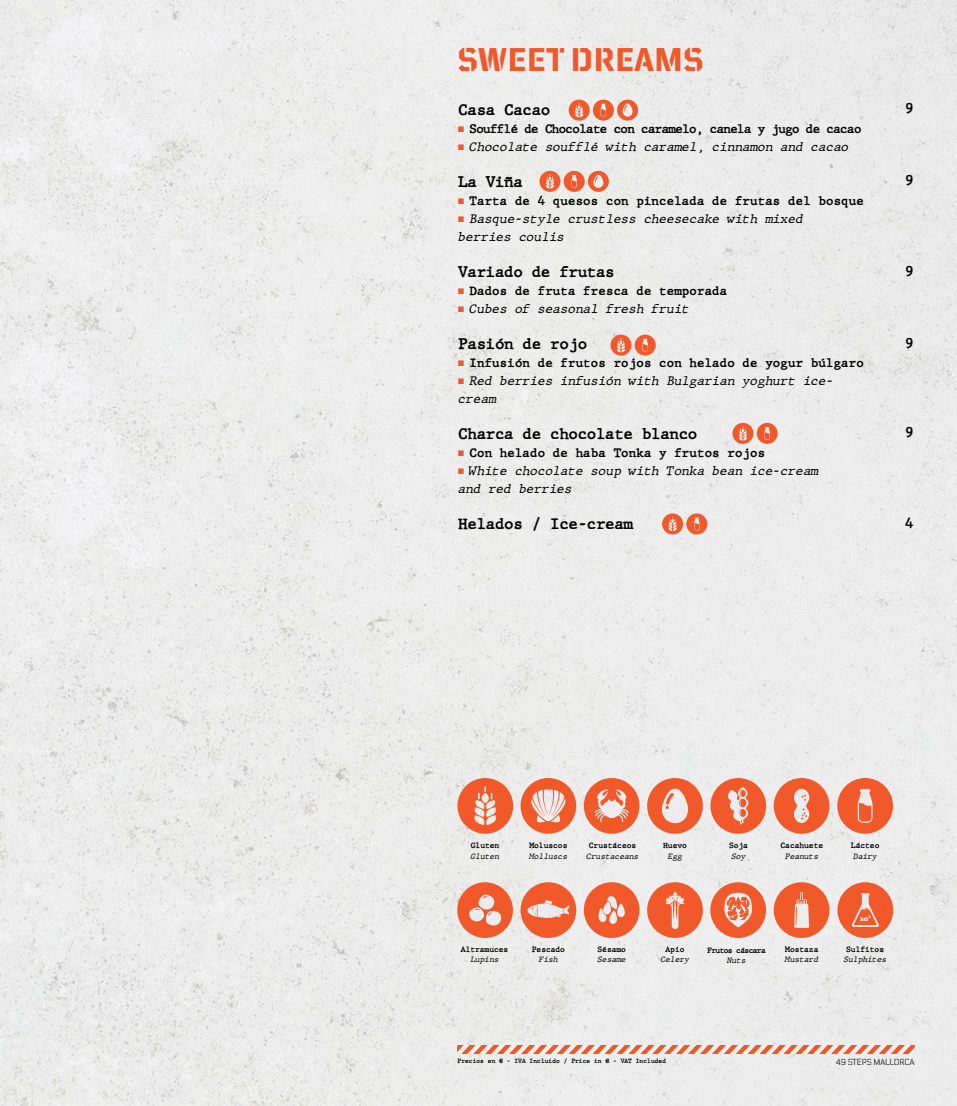
<style>
.page{position:relative;width:957px;height:1106px;background:#ececec}
.page>*{position:absolute;margin:0;border:0;box-sizing:border-box;transform-origin:0 0}
.t1{font:700 33px "TT Mussels Stencil";color:#f1592a}
.t2{font:15px "JMH Typewritermono";letter-spacing:-.12em;color:#000}
.t3{font:13.5px "JMH Typewritermono";color:#000}
.t4{font:italic 12px/18px "JMH Typewritermono";letter-spacing:-.1em;color:#000}
.t5{font:12px "JMH Typewritermono";letter-spacing:-.1em;color:#000}
.t6{font:12px "JMH Typewritermono";letter-spacing:-.16em;color:#000}
.t7{font:9px "TT Mussels Stencil";letter-spacing:-.01em;color:#000}
.t8{font:7.5px "JMH Typewritermono";letter-spacing:-.1em;color:#000}
.t9{font:italic 7.5px "JMH Typewritermono";letter-spacing:-.1em;color:#000}
.t10{font:7.5px "JMH Typewritermono";letter-spacing:-.18em;color:#000}
.t11{font:6px "JMH Typewritermono";letter-spacing:-.1em;color:#000}
.s1{font-family:"Arial";font-weight:900;color:#f1592a}
.s2{font-family:"Arial";font-weight:900;font-style:normal;color:#f1592a}
</style>
<div class="page">
<img style="left:457px;top:1045px;width:457px;height:8px">
<svg style="left:584px;top:778px;width:55px;height:55px;background:#ef8f72"></svg>
<svg style="left:457px;top:778px;width:56px;height:55px;background:#ee8b6c"></svg>
<svg style="left:647px;top:778px;width:56px;height:55px;background:#ef967b"></svg>
<svg style="left:520px;top:778px;width:56px;height:55px;background:#ee9b81"></svg>
<svg style="left:457px;top:882px;width:56px;height:56px;background:#ee9173"></svg>
<svg style="left:710px;top:778px;width:56px;height:55px;background:#ef896a"></svg>
<svg style="left:520px;top:882px;width:56px;height:56px;background:#ee8e70"></svg>
<svg style="left:774px;top:882px;width:55px;height:56px;background:#ef8969"></svg>
<svg style="left:584px;top:882px;width:55px;height:56px;background:#ef8a6a"></svg>
<svg style="left:774px;top:778px;width:55px;height:55px;background:#ef8969"></svg>
<svg style="left:647px;top:882px;width:56px;height:56px;background:#ef8565"></svg>
<svg style="left:837px;top:882px;width:56px;height:56px;background:#ef8565"></svg>
<svg style="left:837px;top:778px;width:56px;height:55px;background:#ef8261"></svg>
<svg style="left:710px;top:882px;width:56px;height:56px;background:#ef8c6d"></svg>
<svg style="left:568px;top:100px;width:70px;height:21px"></svg>
<svg style="left:610px;top:334px;width:46px;height:21px"></svg>
<svg style="left:732px;top:423px;width:45px;height:21px"></svg>
<svg style="left:662px;top:513px;width:45px;height:21px"></svg>
<svg style="left:539px;top:171px;width:70px;height:21px"></svg>
<p class="t1" style="left:457px;top:40px;width:247px">SWEET DREAMS</p>
<p class="t2" style="left:458px;top:101px;width:95px">Casa Cacao</p>
<p class="t6" style="left:458px;top:122px;width:406px"><span class="s1">■</span> Soufflé de Chocolate con caramelo, canela y jugo de cacao</p>
<p class="t4" style="left:458px;top:138px;width:393px"><span class="s2">■</span> Chocolate soufflé with caramel, cinnamon and cacao</p>
<p class="t2" style="left:458px;top:173px;width:68px">La Viña</p>
<p class="t5" style="left:458px;top:194px;width:408px"><span class="s1">■</span> Tarta de 4 quesos con pincelada de frutas del bosque</p>
<p class="t4" style="left:458px;top:210px;width:348px"><span class="s2">■</span> Basque-style crustless cheesecake with mixed</p>
<p class="t4" style="left:458px;top:228px;width:109px">berries coulis</p>
<p class="t2" style="left:458px;top:263px;width:159px">Variado de frutas</p>
<p class="t5" style="left:458px;top:284px;width:272px"><span class="s1">■</span> Dados de fruta fresca de temporada</p>
<p class="t4" style="left:458px;top:300px;width:234px"><span class="s2">■</span> Cubes of seasonal fresh fruit</p>
<p class="t2" style="left:458px;top:335px;width:132px">Pasión de rojo</p>
<p class="t5" style="left:458px;top:356px;width:408px"><span class="s1">■</span> Infusión de frutos rojos con helado de yogur búlgaro</p>
<p class="t4" style="left:458px;top:372px;width:378px"><span class="s2">■</span> Red berries infusión with Bulgarian yoghurt ice&shy;cream</p>
<p class="t2" style="left:458px;top:425px;width:242px">Charca de chocolate blanco</p>
<p class="t5" style="left:458px;top:446px;width:310px"><span class="s1">■</span> Con helado de haba Tonka y frutos rojos</p>
<p class="t4" style="left:458px;top:462px;width:363px"><span class="s2">■</span> White chocolate soup with Tonka bean ice-cream</p>
<p class="t4" style="left:458px;top:480px;width:116px">and red berries</p>
<p class="t2" style="left:458px;top:515px;width:178px">Helados / Ice-cream</p>
<p class="t3" style="left:904px;top:100px;width:11px">9</p>
<p class="t3" style="left:904px;top:172px;width:11px">9</p>
<p class="t3" style="left:904px;top:263px;width:11px">9</p>
<p class="t3" style="left:904px;top:335px;width:11px">9</p>
<p class="t3" style="left:904px;top:424px;width:11px">9</p>
<p class="t3" style="left:904px;top:515px;width:11px">4</p>
<p class="t8" style="left:470px;top:840px;width:31px">Gluten</p>
<p class="t9" style="left:470px;top:851px;width:31px">Gluten</p>
<p class="t8" style="left:529px;top:840px;width:40px">Moluscos</p>
<p class="t9" style="left:529px;top:851px;width:40px">Molluscs</p>
<p class="t8" style="left:588px;top:840px;width:50px">Crustáceos</p>
<p class="t9" style="left:586px;top:851px;width:54px">Crustaceans</p>
<p class="t8" style="left:663px;top:840px;width:26px">Huevo</p>
<p class="t9" style="left:667px;top:851px;width:16px">Egg</p>
<p class="t8" style="left:729px;top:840px;width:21px">Soja</p>
<p class="t9" style="left:731px;top:851px;width:16px">Soy</p>
<p class="t8" style="left:780px;top:840px;width:45px">Cacahuete</p>
<p class="t9" style="left:785px;top:851px;width:35px">Peanuts</p>
<p class="t8" style="left:850px;top:840px;width:31px">Lácteo</p>
<p class="t9" style="left:853px;top:851px;width:26px">Dairy</p>
<p class="t8" style="left:460px;top:944px;width:50px">Altramuces</p>
<p class="t9" style="left:470px;top:955px;width:31px">Lupins</p>
<p class="t8" style="left:531px;top:944px;width:35px">Pescado</p>
<p class="t9" style="left:538px;top:955px;width:21px">Fish</p>
<p class="t8" style="left:597px;top:944px;width:31px">Sésamo</p>
<p class="t9" style="left:597px;top:955px;width:31px">Sesame</p>
<p class="t8" style="left:665px;top:944px;width:21px">Apio</p>
<p class="t9" style="left:660px;top:955px;width:31px">Celery</p>
<p class="t10" style="left:707px;top:945px;width:61px">Frutos cáscara</p>
<p class="t9" style="left:727px;top:956px;width:21px">Nuts</p>
<p class="t8" style="left:785px;top:944px;width:35px">Mostaza</p>
<p class="t9" style="left:785px;top:955px;width:35px">Mustard</p>
<p class="t8" style="left:846px;top:944px;width:40px">Sulfitos</p>
<p class="t9" style="left:843px;top:955px;width:45px">Sulphites</p>
<p class="t11" style="left:457px;top:1056px;width:211px">Precios en € - IVA Incluido / Price in € - VAT Included</p>
<p class="t7" style="left:836px;top:1056px;width:80px">49 STEPS MALLORCA</p>
</div>
